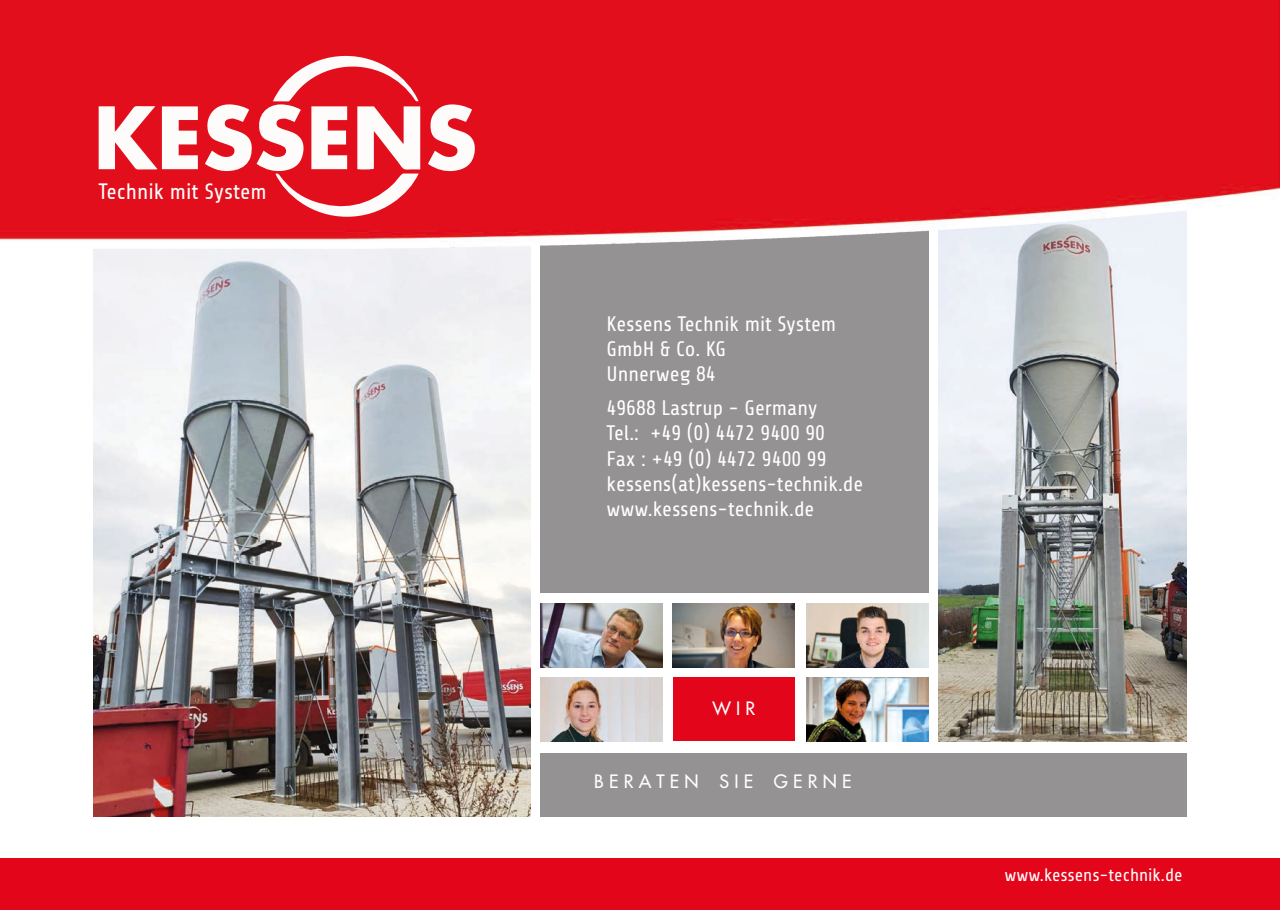
<style>
.page{position:relative;width:1280px;height:910px;background:#fff}
.page>*{position:absolute;margin:0;border:0;box-sizing:border-box;transform-origin:0 0}
.t1{font:22.2px "Share";color:#fff}
.t2{font:21px/25.2px "Share";color:#fff}
.t3{font:18px "Share";color:#fff}
.t4{font:18px "Futura";color:#fff}
</style>
<div class="page">
<img style="left:939px;top:256px;width:247px;height:486px">
<img style="left:94px;top:256px;width:436px;height:560px">
<div style="left:540px;top:207px;width:389px;height:386px;background:#949292"></div>
<img style="left:0;top:0;width:1280px;height:256px">
<svg style="left:0;top:858px;width:1280px;height:1px"></svg>
<div style="left:0;top:859px;width:1280px;height:51px;background:#e3061b"></div>
<svg style="left:428px;top:104px;width:48px;height:68px"></svg>
<svg style="left:99px;top:106px;width:99px;height:64px"></svg>
<svg style="left:205px;top:55px;width:215px;height:162px"></svg>
<img style="left:540px;top:603px;width:122px;height:64px">
<img style="left:673px;top:603px;width:122px;height:64px">
<div style="left:673px;top:677px;width:122px;height:64px;background:#e3061b"></div>
<img style="left:540px;top:678px;width:122px;height:64px">
<div style="left:540px;top:753px;width:646px;height:63px;background:#949292"></div>
<img style="left:807px;top:603px;width:122px;height:64px">
<img style="left:806px;top:677px;width:122px;height:64px">
<p class="t1" style="left:99px;top:180px;width:170px">Technik mit System</p>
<p class="t2" style="left:607px;top:312px;width:231px">Kessens Technik mit System<br>GmbH &amp; Co. KG<br>Unnerweg 84</p>
<p class="t2" style="left:607px;top:396px;width:258px">49688 Lastrup - Germany<br>Tel.: +49 (0) 4472 9400 90<br>Fax : +49 (0) 4472 9400 99 kessens(at)kessens-technik.de www.kessens-technik.de</p>
<p class="t4" style="left:712px;top:697px;width:44px">W I R</p>
<p class="t4" style="left:594px;top:770px;width:259px">B E R A T E N S I E G E R N E</p>
<p class="t3" style="left:1004px;top:865px;width:180px">www.kessens-technik.de</p>
</div>
